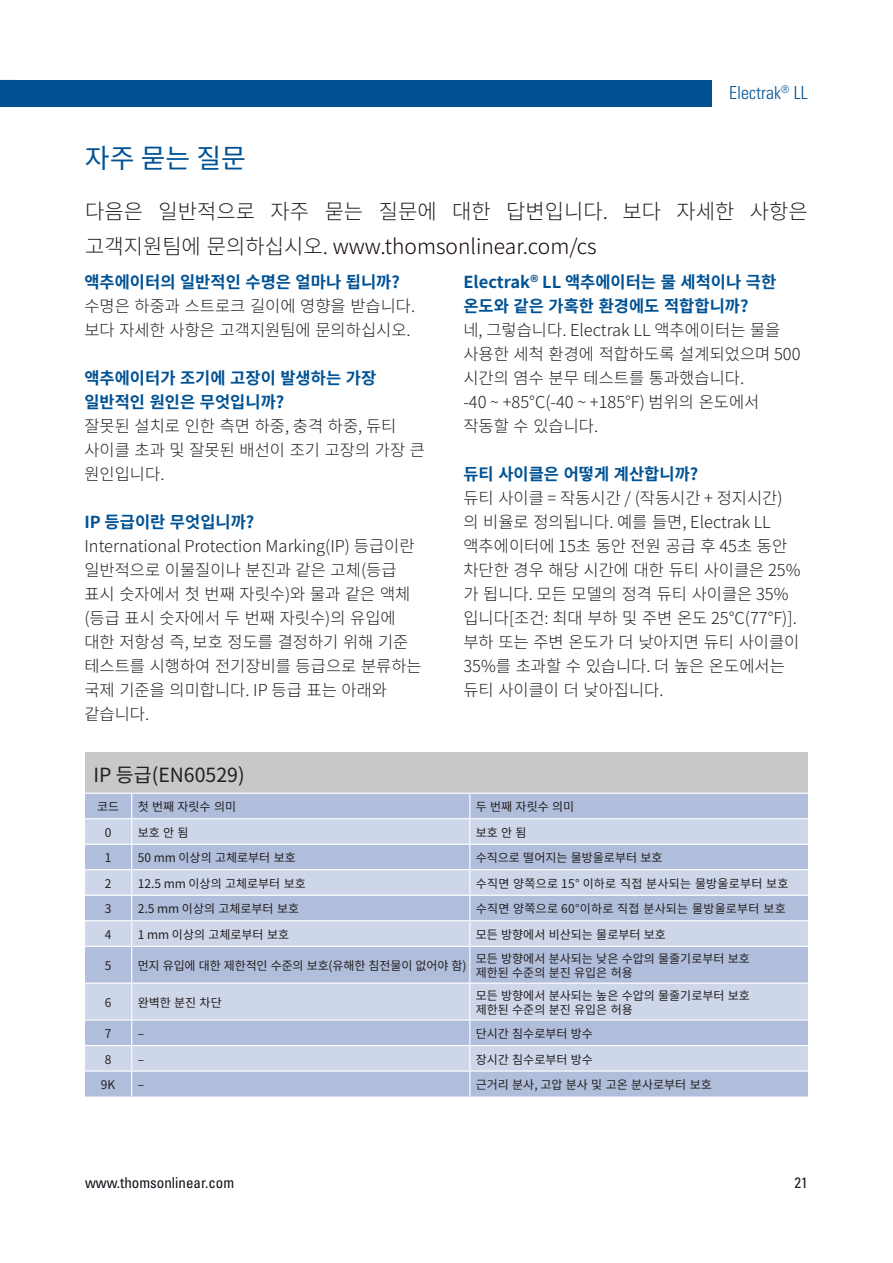
<style>
.page{position:relative;width:893px;height:1263px;background:#fff}
.page>*{position:absolute;margin:0;border:0;box-sizing:border-box;transform-origin:0 0}
.소제목{font:27px "Noto Sans CJ Kkr";color:#005294}
.내용{font:300 21px/34.5px "Noto Sans CJ Kkr";color:#231f20}
.표_제목2{font:19.5px "Noto Sans CJ Kkr";color:#231f20}
.t1{font:300 condensed 18px "Univers LT Std";color:#005294}
.작은글씨{font:300 16.5px/24px "Noto Sans CJ Kkr";color:#231f20}
.t2{font:condensed 15px "Univers LT Std";color:#0c131a}
.t3{font:condensed 15px "Univers LT Std";color:#231f20}
.표내용_L{font:12px "Noto Sans CJ Kkr";color:#231f20}
.표내용_L-2{font:12px "Noto Sans CJ Kkr";letter-spacing:.02em;color:#231f20}
.표내용_C{font:12px "Noto Sans CJ Kkr";color:#231f20}
.s1{color:#110405}
.s2{font-weight:700;color:#005294}
</style>
<div class="page">
<div style="left:0;top:80px;width:711px;height:27px;background:#005294"></div>
<div style="left:85px;top:753px;width:723px;height:40px;background:#c7c8ca"></div>
<div style="left:85px;top:794px;width:723px;height:302px;background:#b1bedb"></div>
<svg style="left:85px;top:819px;width:723px;height:251px;background:#c1cbe3"></svg>
<hr style="left:85px;top:818px;width:47px;height:1px;background:#fff">
<hr style="left:132px;top:818px;width:338px;height:1px;background:#fff">
<hr style="left:470px;top:818px;width:338px;height:1px;background:#fff">
<hr style="left:85px;top:844px;width:47px;height:1px;background:#fff">
<hr style="left:132px;top:844px;width:338px;height:1px;background:#fff">
<hr style="left:470px;top:844px;width:338px;height:1px;background:#fff">
<hr style="left:85px;top:869px;width:47px;height:1px;background:#fff">
<hr style="left:132px;top:869px;width:338px;height:1px;background:#fff">
<hr style="left:470px;top:869px;width:338px;height:1px;background:#fff">
<hr style="left:85px;top:895px;width:47px;height:1px;background:#fff">
<hr style="left:132px;top:895px;width:338px;height:1px;background:#fff">
<hr style="left:470px;top:895px;width:338px;height:1px;background:#fff">
<hr style="left:85px;top:920px;width:47px;height:1px;background:#fff">
<hr style="left:132px;top:920px;width:338px;height:1px;background:#fff">
<svg style="left:131px;top:794px;width:1px;height:152px"></svg>
<hr style="left:470px;top:920px;width:338px;height:1px;background:#fff">
<svg style="left:469px;top:794px;width:1px;height:152px"></svg>
<hr style="left:85px;top:946px;width:47px;height:1px;background:#fff">
<hr style="left:132px;top:946px;width:338px;height:1px;background:#fff">
<hr style="left:131px;top:947px;width:1px;height:35px;background:#fff">
<hr style="left:470px;top:946px;width:338px;height:1px;background:#fff">
<hr style="left:469px;top:947px;width:1px;height:35px;background:#fff">
<hr style="left:85px;top:982px;width:47px;height:2px;background:#fff">
<hr style="left:132px;top:982px;width:338px;height:2px;background:#fff">
<hr style="left:131px;top:984px;width:1px;height:35px;background:#fff">
<hr style="left:470px;top:982px;width:338px;height:2px;background:#fff">
<hr style="left:469px;top:984px;width:1px;height:35px;background:#fff">
<hr style="left:85px;top:1019px;width:47px;height:1px;background:#fff">
<hr style="left:132px;top:1019px;width:338px;height:1px;background:#fff">
<hr style="left:470px;top:1019px;width:338px;height:1px;background:#fff">
<hr style="left:85px;top:1045px;width:47px;height:1px;background:#fff">
<hr style="left:132px;top:1045px;width:338px;height:1px;background:#fff">
<hr style="left:470px;top:1045px;width:338px;height:1px;background:#fff">
<hr style="left:85px;top:1070px;width:47px;height:1px;background:#fff">
<hr style="left:132px;top:1070px;width:338px;height:1px;background:#fff">
<svg style="left:131px;top:1020px;width:1px;height:76px"></svg>
<hr style="left:470px;top:1070px;width:338px;height:1px;background:#fff">
<svg style="left:469px;top:1020px;width:1px;height:76px"></svg>
<p class="t1" style="left:729px;top:82px;width:80px">Electrak<sup>®</sup> LL</p>
<p class="소제목" style="left:85px;top:143px;width:163px">자주 묻는 질문</p>
<p class="내용" style="left:85px;top:195px;width:724px">다음은 일반적으로 자주 묻는 질문에 대한 답변입니다. 보다 자세한 사항은 고객지원팀에 문의하십시오. <span class="s1">www.thomsonlinear.com/cs</span></p>
<p class="작은글씨" style="left:84px;top:271px;width:332px"><span class="s2">액추에이터의 일반적인 수명은 얼마나 됩니까? </span>수명은 하중과 스트로크 길이에 영향을 받습니다. 보다 자세한 사항은 고객지원팀에 문의하십시오.</p>
<p class="작은글씨" style="left:84px;top:367px;width:342px"><span class="s2">액추에이터가 조기에 고장이 발생하는 가장 일반적인 원인은 무엇입니까?<br></span>잘못된 설치로 인한 측면 하중, 충격 하중, 듀티 사이클 초과 및 잘못된 배선이 조기 고장의 가장 큰 원인입니다.</p>
<p class="작은글씨" style="left:84px;top:511px;width:339px"><span class="s2">IP 등급이란 무엇입니까?<br></span>International Protection Marking(IP) 등급이란 일반적으로 이물질이나 분진과 같은 고체(등급 표시 숫자에서 첫 번째 자릿수)와 물과 같은 액체 (등급 표시 숫자에서 두 번째 자릿수)의 유입에 대한 저항성 즉, 보호 정도를 결정하기 위해 기준 테스트를 시행하여 전기장비를 등급으로 분류하는 국제 기준을 의미합니다. IP 등급 표는 아래와 같습니다.</p>
<p class="작은글씨" style="left:463px;top:271px;width:339px"><span class="s2">Electrak® LL 액추에이터는 물 세척이나 극한 온도와 같은 가혹한 환경에도 적합합니까?<br></span>네, 그렇습니다. Electrak LL 액추에이터는 물을 사용한 세척 환경에 적합하도록 설계되었으며 500 시간의 염수 분무 테스트를 통과했습니다.<br>-40 ~ +85°C(-40 ~ +185°F) 범위의 온도에서 작동할 수 있습니다.</p>
<p class="작은글씨" style="left:463px;top:463px;width:339px"><span class="s2">듀티 사이클은 어떻게 계산합니까?<br></span>듀티 사이클 = 작동시간 / (작동시간 + 정지시간) 의 비율로 정의됩니다. 예를 들면, Electrak LL 액추에이터에 15초 동안 전원 공급 후 45초 동안 차단한 경우 해당 시간에 대한 듀티 사이클은 25% 가 됩니다. 모든 모델의 정격 듀티 사이클은 35% 입니다[조건: 최대 부하 및 주변 온도 25°C(77°F)]. 부하 또는 주변 온도가 더 낮아지면 듀티 사이클이<br>35%를 초과할 수 있습니다. 더 높은 온도에서는 듀티 사이클이 더 낮아집니다.</p>
<p class="표_제목2" style="left:94px;top:763px;width:153px">IP 등급(EN60529)</p>
<p class="표내용_C" style="left:97px;top:800px;width:24px">코드</p>
<p class="표내용_L" style="left:138px;top:800px;width:100px">첫 번째 자릿수 의미</p>
<p class="표내용_L" style="left:476px;top:800px;width:100px">두 번째 자릿수 의미</p>
<p class="표내용_C" style="left:105px;top:825px;width:8px">0</p>
<p class="표내용_L" style="left:138px;top:825px;width:52px">보호 안 됨</p>
<p class="표내용_L" style="left:476px;top:825px;width:52px">보호 안 됨</p>
<p class="표내용_C" style="left:105px;top:851px;width:8px">1</p>
<p class="표내용_L" style="left:138px;top:851px;width:160px">50 mm 이상의 고체로부터 보호</p>
<p class="표내용_L" style="left:476px;top:851px;width:188px">수직으로 떨어지는 물방울로부터 보호</p>
<p class="표내용_C" style="left:105px;top:877px;width:8px">2</p>
<p class="표내용_L" style="left:138px;top:877px;width:170px">12.5 mm 이상의 고체로부터 보호</p>
<p class="표내용_L-2" style="left:476px;top:877px;width:314px">수직면 양쪽으로 15° 이하로 직접 분사되는 물방울로부터 보호</p>
<p class="표내용_C" style="left:105px;top:902px;width:8px">3</p>
<p class="표내용_L" style="left:138px;top:902px;width:163px">2.5 mm 이상의 고체로부터 보호</p>
<p class="표내용_L-2" style="left:476px;top:902px;width:311px">수직면 양쪽으로 60°이하로 직접 분사되는 물방울로부터 보호</p>
<p class="표내용_C" style="left:105px;top:928px;width:8px">4</p>
<p class="표내용_L" style="left:138px;top:928px;width:153px">1 mm 이상의 고체로부터 보호</p>
<p class="표내용_L" style="left:476px;top:928px;width:192px">모든 방향에서 비산되는 물로부터 보호</p>
<p class="표내용_C" style="left:105px;top:959px;width:8px">5</p>
<p class="표내용_L" style="left:138px;top:959px;width:330px">먼지 유입에 대한 제한적인 수준의 보호(유해한 침전물이 없어야 함)</p>
<p class="표내용_L" style="left:476px;top:952px;width:276px">모든 방향에서 분사되는 낮은 수압의 물줄기로부터 보호</p>
<p class="표내용_L" style="left:476px;top:966px;width:158px">제한된 수준의 분진 유입은 허용</p>
<p class="표내용_C" style="left:105px;top:996px;width:8px">6</p>
<p class="표내용_L" style="left:138px;top:996px;width:86px">완벽한 분진 차단</p>
<p class="표내용_L" style="left:476px;top:988px;width:276px">모든 방향에서 분사되는 높은 수압의 물줄기로부터 보호</p>
<p class="표내용_L" style="left:476px;top:1003px;width:158px">제한된 수준의 분진 유입은 허용</p>
<p class="표내용_C" style="left:105px;top:1027px;width:8px">7</p>
<p class="표내용_L" style="left:138px;top:1027px;width:8px">–</p>
<p class="표내용_L" style="left:476px;top:1027px;width:119px">단시간 침수로부터 방수</p>
<p class="표내용_C" style="left:105px;top:1052px;width:8px">8</p>
<p class="표내용_L" style="left:138px;top:1052px;width:8px">–</p>
<p class="표내용_L" style="left:476px;top:1052px;width:119px">장시간 침수로부터 방수</p>
<p class="표내용_C" style="left:101px;top:1078px;width:16px">9K</p>
<p class="표내용_L" style="left:138px;top:1078px;width:8px">–</p>
<p class="표내용_L" style="left:476px;top:1078px;width:237px">근거리 분사, 고압 분사 및 고온 분사로부터 보호</p>
<p class="t2" style="left:85px;top:1173px;width:151px">www.thomsonlinear.com</p>
<p class="t3" style="left:795px;top:1173px;width:15px">21</p>
</div>
